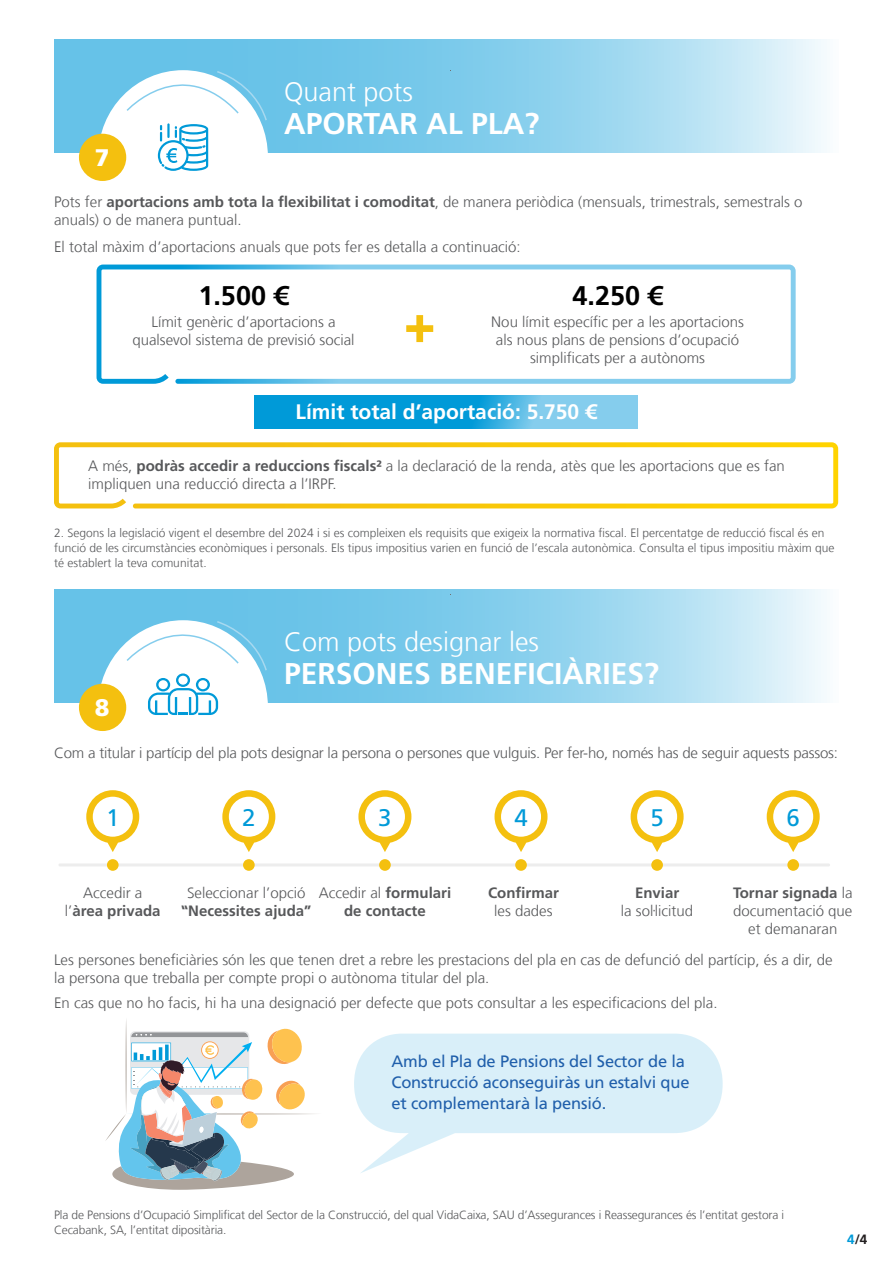
<style>
.page{position:relative;width:893px;height:1263px;background:#fff}
.page>*{position:absolute;margin:0;border:0;box-sizing:border-box;transform-origin:0 0}
.Subtitular_-_PREM{font:900 53.25px "La Caixa Frutiger";color:#f4c00f}
.t1{font:700 30px "La Caixa Frutiger";color:#fff}
.t2{font:300 27px "La Caixa Frutiger";color:#fff}
.Subtitular_-_PREM-2{font:700 27px "La Caixa Frutiger";color:#000}
.t3{font:24px "La Caixa Frutiger";color:#009ad8}
.t4{font:900 24px "La Caixa Frutiger";color:#fff}
.t5{font:700 21px "La Caixa Frutiger";color:#fff}
.Bullets{font:16.5px/21px "La Caixa Frutiger";letter-spacing:-.01em;color:#205fab}
.Subtitular_-_PREM-3{font:300 15px/18px "La Caixa Frutiger";color:#57585a;text-align:center}
.t6{font:700 15px/18px "La Caixa Frutiger";color:#57585a;text-align:center}
.t7{font:700 13.5px "La Caixa Frutiger";color:#231f20}
.t8{font:300 12px/15px "La Caixa Frutiger";color:#57585a}
.s1{font-weight:700}
.s2{font-weight:300}
.s3{color:#009ad8}
</style>
<div class="page">
<svg style="left:54px;top:39px;width:773px;height:114px;background:#92d3ee"></svg>
<div style="left:98px;top:70px;width:170px;height:173px;background:#fff;border-radius:50%"></div>
<div style="left:79px;top:134px;width:47px;height:47px;background:#f4c00f;border-radius:50%"></div>
<svg style="left:54px;top:442px;width:784px;height:66px"></svg>
<svg style="left:126px;top:52px;width:142px;height:119px"></svg>
<svg style="left:97px;top:265px;width:699px;height:119px"></svg>
<svg style="left:54px;top:589px;width:773px;height:114px;background:#92d3ee"></svg>
<div style="left:98px;top:620px;width:170px;height:173px;background:#fff;border-radius:50%"></div>
<div style="left:79px;top:684px;width:47px;height:47px;background:#f4c00f;border-radius:50%"></div>
<hr style="left:58px;top:863px;width:772px;height:3px;background:#ededed;border-radius:2px">
<div style="left:107px;top:859px;width:12px;height:12px;background:#f4c00f;border-radius:50%"></div>
<svg style="left:86px;top:790px;width:53px;height:62px"></svg>
<div style="left:93px;top:797px;width:40px;height:40px;background:#fff;border-radius:50%"></div>
<div style="left:243px;top:859px;width:12px;height:12px;background:#f4c00f;border-radius:50%"></div>
<svg style="left:222px;top:790px;width:53px;height:62px"></svg>
<div style="left:229px;top:797px;width:40px;height:40px;background:#fff;border-radius:50%"></div>
<div style="left:379px;top:859px;width:12px;height:12px;background:#f4c00f;border-radius:50%"></div>
<svg style="left:358px;top:790px;width:53px;height:62px"></svg>
<div style="left:365px;top:797px;width:40px;height:40px;background:#fff;border-radius:50%"></div>
<div style="left:515px;top:859px;width:12px;height:12px;background:#f4c00f;border-radius:50%"></div>
<svg style="left:494px;top:790px;width:53px;height:62px"></svg>
<div style="left:501px;top:797px;width:40px;height:40px;background:#fff;border-radius:50%"></div>
<div style="left:651px;top:859px;width:12px;height:12px;background:#f4c00f;border-radius:50%"></div>
<svg style="left:631px;top:790px;width:53px;height:62px"></svg>
<div style="left:637px;top:797px;width:40px;height:40px;background:#fff;border-radius:50%"></div>
<div style="left:787px;top:859px;width:12px;height:12px;background:#f4c00f;border-radius:50%"></div>
<svg style="left:767px;top:790px;width:53px;height:62px"></svg>
<div style="left:773px;top:797px;width:40px;height:40px;background:#fff;border-radius:50%"></div>
<svg style="left:126px;top:602px;width:142px;height:113px"></svg>
<svg style="left:354px;top:1033px;width:369px;height:140px;fill:#d9eff9"></svg>
<svg style="left:105px;top:1020px;width:210px;height:170px"></svg>
<svg style="left:255px;top:396px;width:382px;height:32px;background:#2dabdf"></svg>
<p class="t4" style="left:95px;top:143px;width:16px">7</p>
<p class="t2" style="left:284px;top:76px;width:131px">Quant pots</p>
<p class="t1" style="left:284px;top:106px;width:257px">APORTAR AL PLA?</p>
<p class="Subtitular_-_PREM-3" style="left:54px;top:193px;width:750px;text-align:left">Pots fer <span class="s1">aportacions amb tota la flexibilitat i comoditat</span>, de manera periòdica (mensuals, trimestrals, semestrals o anuals) o de manera puntual.</p>
<p class="Subtitular_-_PREM-3" style="left:54px;top:238px;width:468px">El total màxim d’aportacions anuals que pots fer es detalla a continuació:</p>
<p class="Subtitular_-_PREM-2" style="left:198px;top:280px;width:92px">1.500 €</p>
<p class="Subtitular_-_PREM-3" style="left:132px;top:313px;width:224px">Límit genèric d’aportacions a qualsevol sistema de previsió social</p>
<p class="Subtitular_-_PREM" style="left:404px;top:291px;width:33px">+</p>
<p class="Subtitular_-_PREM-2" style="left:573px;top:280px;width:92px">4.250 €</p>
<p class="Subtitular_-_PREM-3" style="left:491px;top:313px;width:254px">Nou límit específic per a les aportacions als nous plans de pensions d’ocupació simplificats per a autònoms</p>
<p class="t5" style="left:296px;top:399px;width:303px">Límit total d’aportació: 5.750 €</p>
<p class="Subtitular_-_PREM-3" style="left:88px;top:457px;width:698px;text-align:left">A més, <span class="s1">podràs accedir a reduccions fiscals²</span> a la declaració de la renda, atès que les aportacions que es fan impliquen una reducció directa a l’IRPF.</p>
<p class="t8" style="left:54px;top:525px;width:782px">2. Segons la legislació vigent el desembre del 2024 i si es compleixen els requisits que exigeix la normativa fiscal. El percentatge de reducció fiscal és en funció de les circumstàncies econòmiques i personals. Els tipus impositius varien en funció de l’escala autonòmica. Consulta el tipus impositiu màxim que té establert la teva comunitat.</p>
<p class="t4" style="left:95px;top:693px;width:16px">8</p>
<p class="t2" style="left:284px;top:626px;width:257px">Com pots designar les</p>
<p class="t1" style="left:284px;top:656px;width:377px">PERSONES BENEFICIÀRIES?</p>
<p class="Subtitular_-_PREM-3" style="left:54px;top:744px;width:785px">Com a titular i partícip del pla pots designar la persona o persones que vulguis. Per fer-ho, només has de seguir aquests passos:</p>
<p class="t3" style="left:106px;top:804px;width:15px">1</p>
<p class="t3" style="left:242px;top:804px;width:15px">2</p>
<p class="t3" style="left:378px;top:804px;width:15px">3</p>
<p class="t6" style="left:65px;top:883px;width:97px"><span class="s2">Accedir a l’</span>àrea privada</p>
<p class="t6" style="left:319px;top:883px;width:134px"><span class="s2">Accedir al</span> formulari de contacte</p>
<p class="Subtitular_-_PREM-3" style="left:181px;top:883px;width:132px">Seleccionar l’opció <span class="s1">“Necessites ajuda”</span></p>
<p class="t3" style="left:514px;top:804px;width:15px">4</p>
<p class="t6" style="left:488px;top:883px;width:72px">Confirmar <span class="s2">les dades</span></p>
<p class="t3" style="left:650px;top:804px;width:15px">5</p>
<p class="Subtitular_-_PREM-3" style="left:621px;top:883px;width:74px"><span class="s1">Enviar<br></span>la sol·licitud</p>
<p class="t3" style="left:786px;top:804px;width:15px">6</p>
<p class="Subtitular_-_PREM-3" style="left:733px;top:883px;width:121px"><span class="s1">Tornar signada</span> la documentació que et demanaran</p>
<p class="Subtitular_-_PREM-3" style="left:54px;top:951px;width:780px;text-align:left">Les persones beneficiàries són les que tenen dret a rebre les prestacions del pla en cas de defunció del partícip, és a dir, de la persona que treballa per compte propi o autònoma titular del pla.</p>
<p class="Subtitular_-_PREM-3" style="left:54px;top:994px;width:665px">En cas que no ho facis, hi ha una designació per defecte que pots consultar a les especificacions del pla.</p>
<p class="Bullets" style="left:391px;top:1050px;width:300px">Amb el Pla de Pensions del Sector de la<br>Construcció aconseguiràs un estalvi que et complementarà la pensió.</p>
<p class="t8" style="left:54px;top:1208px;width:732px">Pla de Pensions d’Ocupació Simplificat del Sector de la Construcció, del qual VidaCaixa, SAU d’Assegurances i Reassegurances és l’entitat gestora i<br>Cecabank, SA, l’entitat dipositària.</p>
<p class="t7" style="left:847px;top:1232px;width:22px"><span class="s3">4</span>/4</p>
</div>
